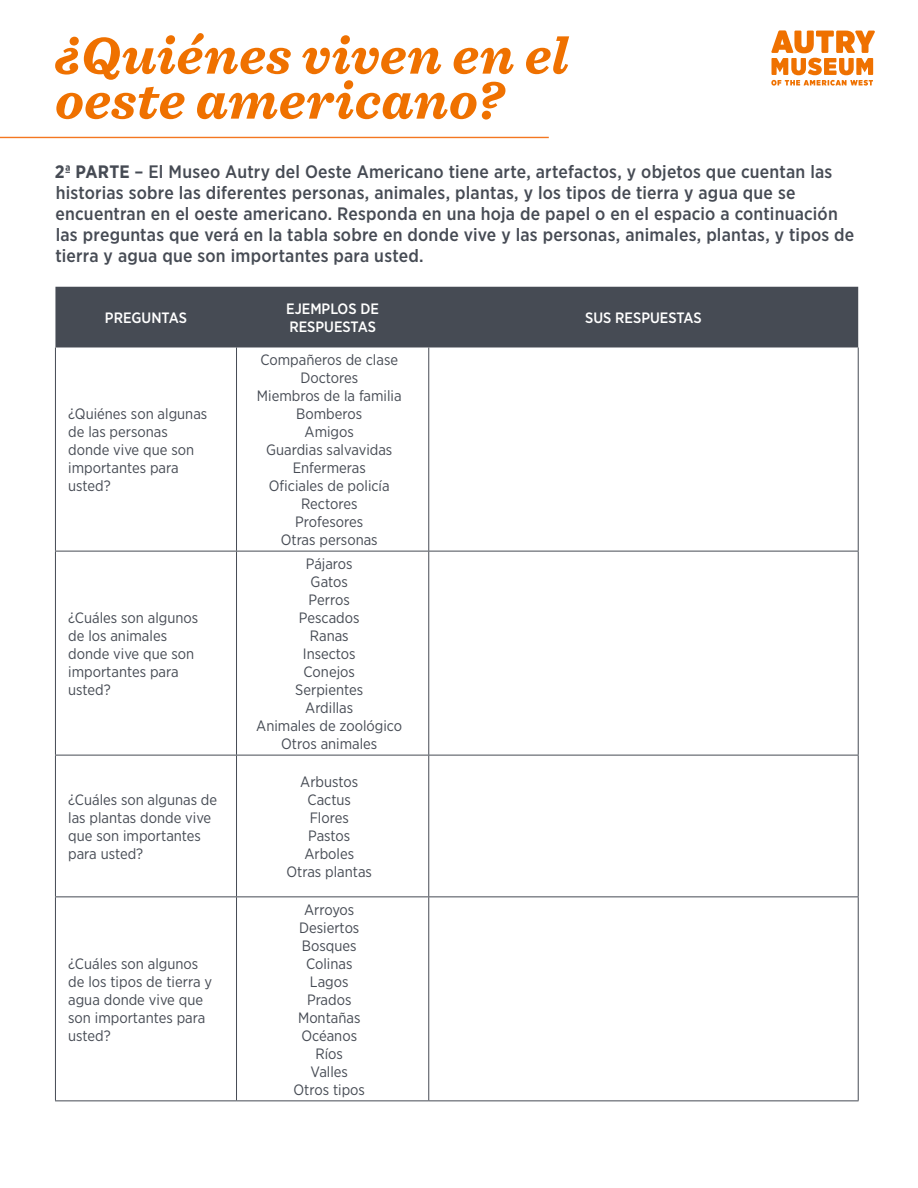
<style>
.page{position:relative;width:918px;height:1188px;background:#fff}
.page>*{position:absolute;margin:0;border:0;box-sizing:border-box;transform-origin:0 0}
._1_1_Header{font:italic 700 54px/45px "Sentinel";letter-spacing:.01em;color:#ef7100}
._1_1_Header-2{font:500 18px/21px "Gotham Narrow";letter-spacing:.01em;color:#464b54}
.t1{font:15px/18px "Gotham Narrow";color:#464b54}
.t2{font:500 15px "Gotham Narrow";color:#fff}
.s1{font-weight:700}
</style>
<div class="page">
<div style="left:55px;top:287px;width:803px;height:60px;background:#464b54"></div>
<hr style="left:55px;top:347px;width:1px;height:204px;background:#464b54">
<hr style="left:236px;top:347px;width:1px;height:204px;background:#464b54">
<hr style="left:858px;top:347px;width:1px;height:204px;background:#464b54">
<hr style="left:55px;top:551px;width:1px;height:204px;background:#464b54">
<hr style="left:236px;top:551px;width:1px;height:204px;background:#464b54">
<hr style="left:858px;top:551px;width:1px;height:204px;background:#464b54">
<hr style="left:55px;top:755px;width:1px;height:141px;background:#464b54">
<hr style="left:236px;top:755px;width:1px;height:141px;background:#464b54">
<hr style="left:858px;top:755px;width:1px;height:141px;background:#464b54">
<hr style="left:55px;top:897px;width:1px;height:203px;background:#464b54">
<hr style="left:236px;top:897px;width:1px;height:203px;background:#464b54">
<hr style="left:858px;top:897px;width:1px;height:203px;background:#464b54">
<hr style="left:428px;top:347px;width:1px;height:204px;background:#464b54">
<hr style="left:55px;top:551px;width:182px;height:1px;background:#464b54">
<hr style="left:237px;top:551px;width:192px;height:1px;background:#464b54">
<hr style="left:429px;top:551px;width:430px;height:1px;background:#464b54">
<hr style="left:428px;top:551px;width:1px;height:204px;background:#464b54">
<hr style="left:55px;top:755px;width:182px;height:1px;background:#464b54">
<hr style="left:237px;top:755px;width:192px;height:1px;background:#464b54">
<hr style="left:429px;top:755px;width:430px;height:1px;background:#464b54">
<hr style="left:428px;top:755px;width:1px;height:141px;background:#464b54">
<hr style="left:55px;top:896px;width:182px;height:1px;background:#464b54">
<hr style="left:237px;top:896px;width:192px;height:1px;background:#464b54">
<hr style="left:429px;top:896px;width:430px;height:1px;background:#464b54">
<hr style="left:428px;top:897px;width:1px;height:203px;background:#464b54">
<hr style="left:55px;top:1100px;width:182px;height:1px;background:#464b54">
<hr style="left:237px;top:1100px;width:192px;height:1px;background:#464b54">
<hr style="left:429px;top:1100px;width:430px;height:1px;background:#464b54">
<svg style="left:771px;top:30px;width:104px;height:56px"></svg>
<svg style="left:0;top:136px;width:549px;height:3px;background:#f9bf97"></svg>
<p class="_1_1_Header" style="left:55px;top:31px;width:515px">¿Quiénes viven en el oeste americano?</p>
<p class="_1_1_Header-2" style="left:55px;top:161px;width:801px"><span class="s1">2ª PARTE</span> – El Museo Autry del Oeste Americano tiene arte, artefactos, y objetos que cuentan las historias sobre las diferentes personas, animales, plantas, y los tipos de tierra y agua que se encuentran en el oeste americano. Responda en una hoja de papel o en el espacio a continuación las preguntas que verá en la tabla sobre en donde vive y las personas, animales, plantas, y tipos de tierra y agua que son importantes para usted.</p>
<p class="t2" style="left:105px;top:308px;width:84px">PREGUNTAS</p>
<p class="t1" style="left:68px;top:405px;width:141px">¿Quiénes son algunas de las personas donde vive que son importantes para usted?</p>
<p class="t1" style="left:68px;top:609px;width:132px">¿Cuáles son algunos de los animales donde vive que son importantes para usted?</p>
<p class="t1" style="left:68px;top:790px;width:150px">¿Cuáles son algunas de las plantas donde vive que son importantes para usted?</p>
<p class="t1" style="left:68px;top:954px;width:145px">¿Cuáles son algunos de los tipos de tierra y agua donde vive que son importantes para usted?</p>
<p class="t2" style="left:286px;top:299px;width:94px">EJEMPLOS DE</p>
<p class="t2" style="left:289px;top:317px;width:88px">RESPUESTAS</p>
<p class="t1" style="left:260px;top:351px;width:139px">Compañeros de clase</p>
<p class="t1" style="left:300px;top:369px;width:59px">Doctores</p>
<p class="t1" style="left:257px;top:387px;width:146px">Miembros de la familia</p>
<p class="t1" style="left:296px;top:405px;width:67px">Bomberos</p>
<p class="t1" style="left:305px;top:423px;width:51px">Amigos</p>
<p class="t1" style="left:266px;top:441px;width:128px">Guardias salvavidas</p>
<p class="t1" style="left:293px;top:459px;width:75px">Enfermeras</p>
<p class="t1" style="left:269px;top:477px;width:122px">Oficiales de policía</p>
<p class="t1" style="left:301px;top:495px;width:58px">Rectores</p>
<p class="t1" style="left:295px;top:513px;width:70px">Profesores</p>
<p class="t1" style="left:281px;top:531px;width:98px">Otras personas</p>
<p class="t1" style="left:306px;top:555px;width:48px">Pájaros</p>
<p class="t1" style="left:311px;top:573px;width:39px">Gatos</p>
<p class="t1" style="left:309px;top:591px;width:43px">Perros</p>
<p class="t1" style="left:299px;top:609px;width:62px">Pescados</p>
<p class="t1" style="left:310px;top:627px;width:40px">Ranas</p>
<p class="t1" style="left:303px;top:645px;width:54px">Insectos</p>
<p class="t1" style="left:304px;top:663px;width:53px">Conejos</p>
<p class="t1" style="left:295px;top:681px;width:70px">Serpientes</p>
<p class="t1" style="left:305px;top:699px;width:50px">Ardillas</p>
<p class="t1" style="left:256px;top:717px;width:147px">Animales de zoológico</p>
<p class="t1" style="left:281px;top:735px;width:98px">Otros animales</p>
<p class="t1" style="left:300px;top:772px;width:60px">Arbustos</p>
<p class="t1" style="left:307px;top:790px;width:45px">Cactus</p>
<p class="t1" style="left:310px;top:808px;width:41px">Flores</p>
<p class="t1" style="left:308px;top:826px;width:44px">Pastos</p>
<p class="t1" style="left:304px;top:844px;width:51px">Arboles</p>
<p class="t1" style="left:287px;top:862px;width:87px">Otras plantas</p>
<p class="t1" style="left:304px;top:900px;width:52px">Arroyos</p>
<p class="t1" style="left:299px;top:918px;width:62px">Desiertos</p>
<p class="t1" style="left:302px;top:936px;width:56px">Bosques</p>
<p class="t1" style="left:306px;top:954px;width:48px">Colinas</p>
<p class="t1" style="left:310px;top:972px;width:40px">Lagos</p>
<p class="t1" style="left:307px;top:990px;width:46px">Prados</p>
<p class="t1" style="left:298px;top:1008px;width:64px">Montañas</p>
<p class="t1" style="left:301px;top:1026px;width:57px">Océanos</p>
<p class="t1" style="left:315px;top:1044px;width:29px">Ríos</p>
<p class="t1" style="left:311px;top:1062px;width:39px">Valles</p>
<p class="t1" style="left:294px;top:1080px;width:73px">Otros tipos</p>
<p class="t2" style="left:585px;top:308px;width:118px">SUS RESPUESTAS</p>
</div>
